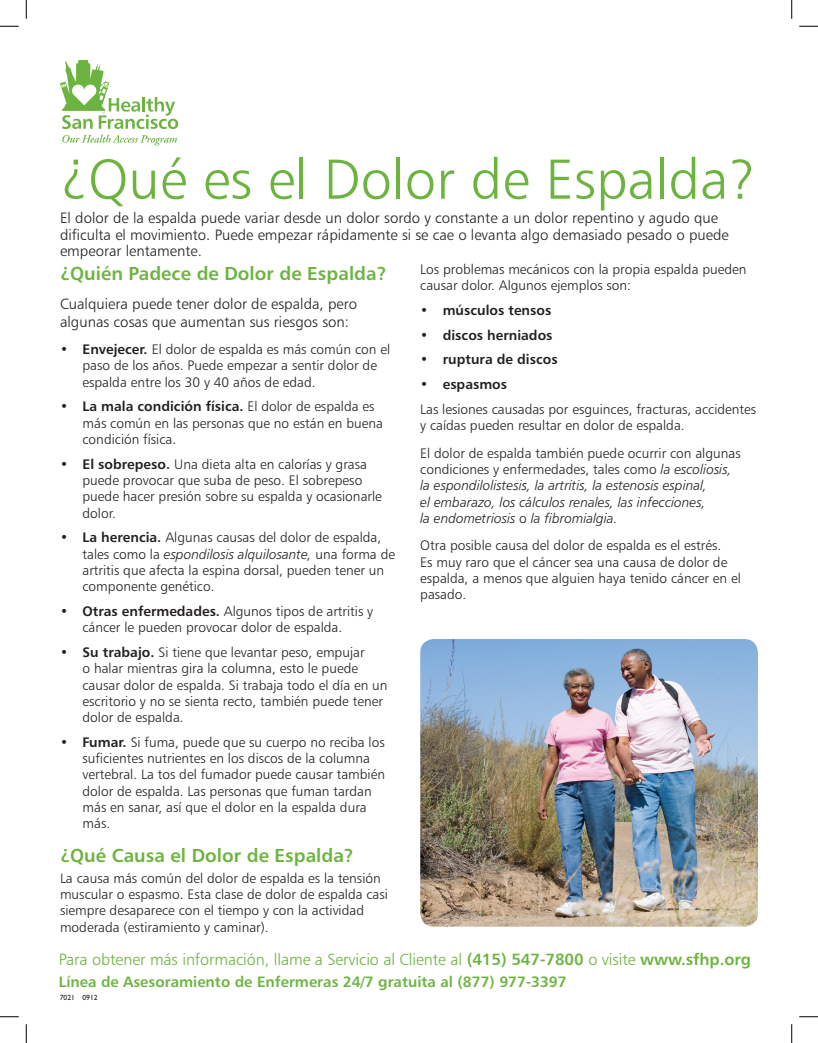
<style>
.page{position:relative;width:818px;height:1043px;background:#fff}
.page>*{position:absolute;margin:0;border:0;box-sizing:border-box;transform-origin:0 0}
.t1{font:56.25px "Humanist 777 BT Light B";color:#6cb43f}
.t2{font:18.75px "Humanist 777 BT Bold B";color:#6cb43f}
.t3{font:16.25px "Humanist 777 BT Light B";letter-spacing:-.005em;color:#6cb43f}
.t4{font:15px/16.2px "Humanist 777 BT Light B";color:#231f20}
.t5{font:15px "Humanist 777 BT Bold B";color:#6cb43f}
.t6{font:13.75px/16.2px "Humanist 777 BT Light B";color:#231f20}
.t7{font:13.75px/16.2px "Humanist 777 BT Light Italic B";color:#231f20;text-align:justify}
.t8{font:13.75px "Humanist 777 BT Bold B";color:#231f20}
.t9{font:7.5px "Humanist 521 BT";color:#231f20}
.s1{font-family:"Humanist 777 BT Bold B"}
.s2{font-family:"Humanist 777 BT Light B"}
.s3{font-family:"Humanist 777 BT Light Italic B"}
</style>
<div class="page">
<svg style="left:60px;top:60px;width:118px;height:85px"></svg>
<img style="left:420px;top:639px;width:338px;height:287px">
<svg style="left:0;top:25px;width:19px;height:2px"></svg>
<svg style="left:799px;top:25px;width:19px;height:2px"></svg>
<svg style="left:0;top:1016px;width:19px;height:1px"></svg>
<svg style="left:799px;top:1016px;width:19px;height:1px"></svg>
<svg style="left:25px;top:0;width:2px;height:19px"></svg>
<svg style="left:25px;top:1024px;width:2px;height:18px"></svg>
<svg style="left:791px;top:0;width:1px;height:19px"></svg>
<svg style="left:791px;top:1024px;width:1px;height:18px"></svg>
<h1 class="t1" style="left:60px;top:144px;width:697px">¿Qué es el Dolor de Espalda?</h1>
<p class="t4" style="left:60px;top:210px;width:670px">El dolor de la espalda puede variar desde un dolor sordo y constante a un dolor repentino y agudo que dificulta el movimiento. Puede empezar rápidamente si se cae o levanta algo demasiado pesado o puede empeorar lentamente.</p>
<h2 class="t2" style="left:60px;top:262px;width:328px">¿Quién Padece de Dolor de Espalda?</h2>
<p class="t4" style="left:60px;top:295px;width:298px;line-height:17.5px">Cualquiera puede tener dolor de espalda, pero algunas cosas que aumentan sus riesgos son:</p>
<p class="t6" style="left:82px;top:341px;width:309px;text-indent:-22px">• <span class="s1">Envejecer.</span> El dolor de espalda es más común con el paso de los años. Puede empezar a sentir dolor de espalda entre los 30 y 40 años de edad.</p>
<p class="t8" style="left:60px;top:398px;width:316px"><span class="s2">•</span> La mala condición física. <span class="s2">El dolor de espalda es</span></p>
<p class="t6" style="left:82px;top:414px;width:302px">más común en las personas que no están en buena condición física.</p>
<p class="t6" style="left:82px;top:455px;width:301px;text-indent:-22px">• <span class="s1">El sobrepeso.</span> Una dieta alta en calorías y grasa puede provocar que suba de peso. El sobrepeso puede hacer presión sobre su espalda y ocasionarle dolor.</p>
<p class="t6" style="left:60px;top:529px;width:323px">• <span class="s1">La herencia.</span> Algunas causas del dolor de espalda,</p>
<p class="t7" style="left:82px;top:545px;width:314px"><span class="s2">tales como la</span> espondilosis alquilosante, <span class="s2">una forma de</span></p>
<p class="t6" style="left:82px;top:561px;width:303px">artritis que afecta la espina dorsal, pueden tener un componente genético.</p>
<p class="t6" style="left:82px;top:603px;width:292px;text-indent:-22px">• <span class="s1">Otras enfermedades.</span> Algunos tipos de artritis y cáncer le pueden provocar dolor de espalda.</p>
<p class="t6" style="left:82px;top:644px;width:306px;text-indent:-22px">• <span class="s1">Su trabajo.</span> Si tiene que levantar peso, empujar<br>o halar mientras gira la columna, esto le puede causar dolor de espalda. Si trabaja todo el día en un escritorio y no se sienta recto, también puede tener dolor de espalda.</p>
<p class="t6" style="left:82px;top:733px;width:304px;text-indent:-22px">• <span class="s1">Fumar.</span> Si fuma, puede que su cuerpo no reciba los suficientes nutrientes en los discos de la columna vertebral. La tos del fumador puede causar también dolor de espalda. Las personas que fuman tardan más en sanar, así que el dolor en la espalda dura más.</p>
<h2 class="t2" style="left:60px;top:843px;width:295px">¿Qué Causa el Dolor de Espalda?</h2>
<p class="t6" style="left:60px;top:869px;width:329px">La causa más común del dolor de espalda es la tensión muscular o espasmo. Esta clase de dolor de espalda casi siempre desaparece con el tiempo y con la actividad moderada (estiramiento y caminar).</p>
<p class="t6" style="left:420px;top:261px;width:328px">Los problemas mecánicos con la propia espalda pueden causar dolor. Algunos ejemplos son:</p>
<p class="t8" style="left:420px;top:301px;width:132px"><span class="s2">•</span> músculos tensos</p>
<p class="t8" style="left:420px;top:326px;width:134px"><span class="s2">•</span> discos herniados</p>
<p class="t8" style="left:420px;top:351px;width:139px"><span class="s2">•</span> ruptura de discos</p>
<p class="t8" style="left:420px;top:376px;width:88px"><span class="s2">•</span> espasmos</p>
<p class="t6" style="left:420px;top:401px;width:337px">Las lesiones causadas por esguinces, fracturas, accidentes y caídas pueden resultar en dolor de espalda.</p>
<p class="t6" style="left:420px;top:445px;width:322px">El dolor de espalda también puede ocurrir con algunas condiciones y enfermedades, tales como <span class="s3">la escoliosis,</span></p>
<p class="t7" style="left:420px;top:477px;width:288px">la espondilolistesis, la artritis, la estenosis espinal, el embarazo, los cálculos renales, las infecciones, la endometriosis <span class="s2">o</span> la fibromialgia.</p>
<p class="t6" style="left:420px;top:537px;width:322px">Otra posible causa del dolor de espalda es el estrés.<br>Es muy raro que el cáncer sea una causa de dolor de espalda, a menos que alguien haya tenido cáncer en el pasado.</p>
<p class="t3" style="left:59px;top:949px;width:693px">Para obtener más información, llame a Servicio al Cliente al <span class="s1">(415) 547-7800</span> o visite <span class="s1">www.sfhp.org</span></p>
<p class="t5" style="left:59px;top:972px;width:509px">Línea de Asesoramiento de Enfermeras 24/7 gratuita al (877) 977-3397</p>
<p class="t9" style="left:60px;top:992px;width:39px">7021 0912</p>
</div>
